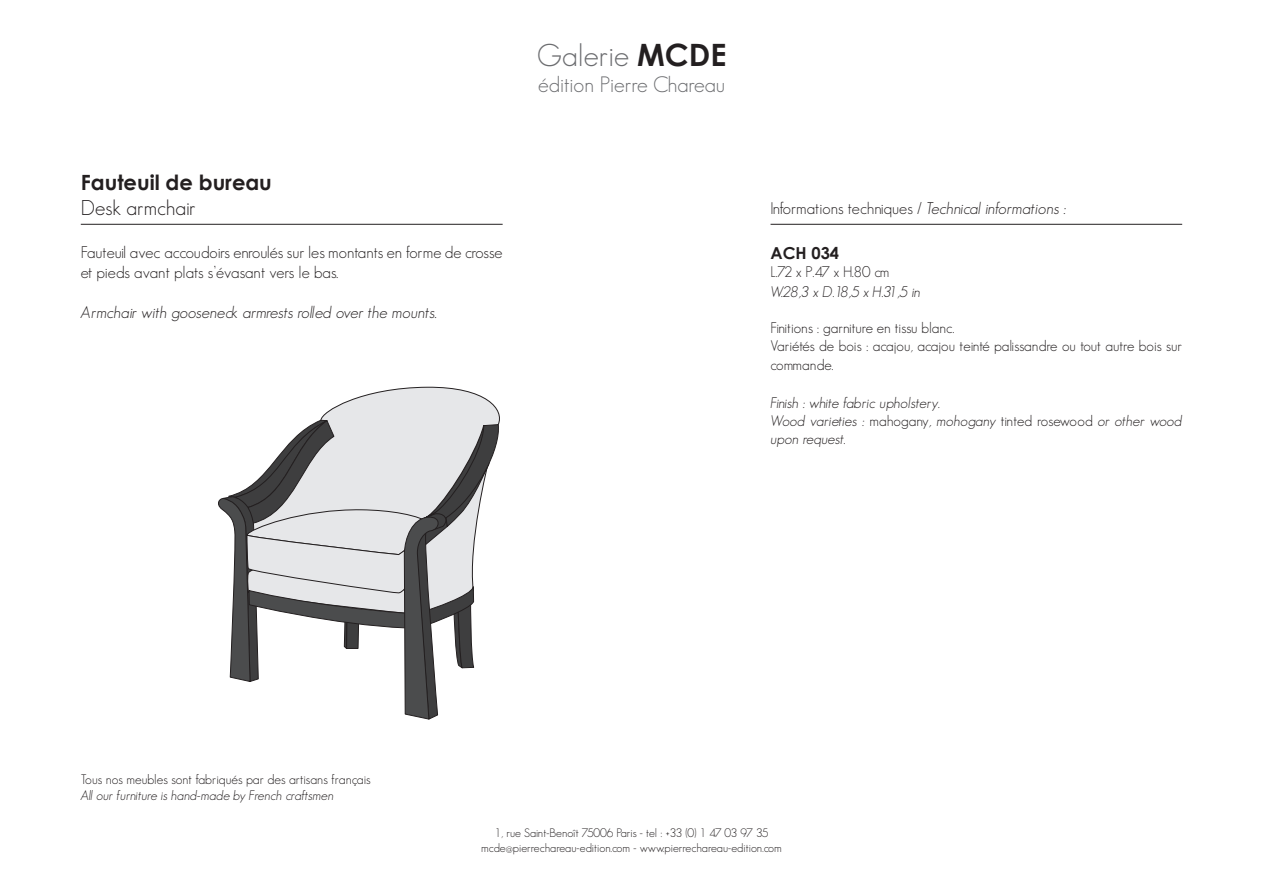
<style>
.page{position:relative;width:1263px;height:893px;background:#fff}
.page>*{position:absolute;margin:0;border:0;box-sizing:border-box;transform-origin:0 0}
.t1{font:300 30.75px "Geosans";color:#6c6d70}
.t2{font:300 21.75px "Geosans";color:#6c6d70}
.t3{font:700 21px "Century Gothic";color:#231f20}
.t4{font:300 21px "Geosans";color:#231f20}
.t5{font:300 16.5px/19.8px "Geosans";color:#231f20}
.t6{font:italic 300 16.5px "Geosans";color:#231f20}
.t7{font:700 16.5px "Century Gothic";color:#231f20}
.t8{font:300 15px/18px "Geosans";color:#231f20}
.t9{font:italic 300 15px/18px "Geosans";color:#231f20}
.t10{font:300 13.5px "Geosans";color:#231f20}
.t11{font:italic 300 13.5px "Geosans";color:#231f20}
.t12{font:300 12px/14.4px "Geosans";color:#231f20;text-align:center}
.s1{font-family:"Century Gothic";font-weight:700;color:#231f20}
.s2{font-style:italic}
.s3{font-style:normal}
</style>
<div class="page">
<hr style="left:81px;top:224px;width:422px;height:1px;background:#231f20">
<hr style="left:770px;top:224px;width:412px;height:1px;background:#231f20">
<svg style="left:218px;top:387px;width:282px;height:333px"></svg>
<p class="t3" style="left:81px;top:169px;width:193px">Fauteuil de bureau</p>
<p class="t4" style="left:81px;top:196px;width:116px">Desk armchair</p>
<p class="t5" style="left:81px;top:242px;width:423px">Fauteuil avec accoudoirs enroulés sur les montants en forme de crosse et pieds avant plats s’évasant vers le bas.</p>
<p class="t6" style="left:81px;top:303px;width:357px">Armchair with gooseneck armrests rolled over the mounts.</p>
<h1 class="t1" style="left:537px;top:38px;width:191px">Galerie <span class="s1">MCDE</span></h1>
<h2 class="t2" style="left:538px;top:72px;width:189px">édition Pierre Chareau</h2>
<p class="t5" style="left:770px;top:198px;width:297px">Informations techniques / <span class="s2">Technical informations :</span></p>
<p class="t7" style="left:770px;top:242px;width:70px">ACH 034</p>
<p class="t8" style="left:770px;top:263px;width:121px">L.72 x P.47 x H.80 cm</p>
<p class="t9" style="left:770px;top:282px;width:152px">W.28,3 x D.18,5 x H.31,5 in</p>
<p class="t8" style="left:770px;top:318px;width:413px">Finitions : garniture en tissu blanc.<br>Variétés de bois : acajou, acajou teinté palissandre ou tout autre bois sur</p>
<p class="t8" style="left:770px;top:356px;width:64px">commande.</p>
<p class="t9" style="left:770px;top:394px;width:413px">Finish : white fabric upholstery.<br>Wood varieties : <span class="s3">mahogany</span>, mohogany <span class="s3">tinted rosewood</span> or other wood upon request.</p>
<p class="t10" style="left:81px;top:771px;width:291px">Tous nos meubles sont fabriqués par des artisans français</p>
<p class="t11" style="left:81px;top:788px;width:255px">All our furniture is hand-made by French craftsmen</p>
<p class="t12" style="left:481px;top:826px;width:302px">1, rue Saint-Benoît 75006 Paris - tel : +33 (0) 1 47 03 97 35 mcde@pierrechareau-edition.com - www.pierrechareau-edition.com</p>
</div>
